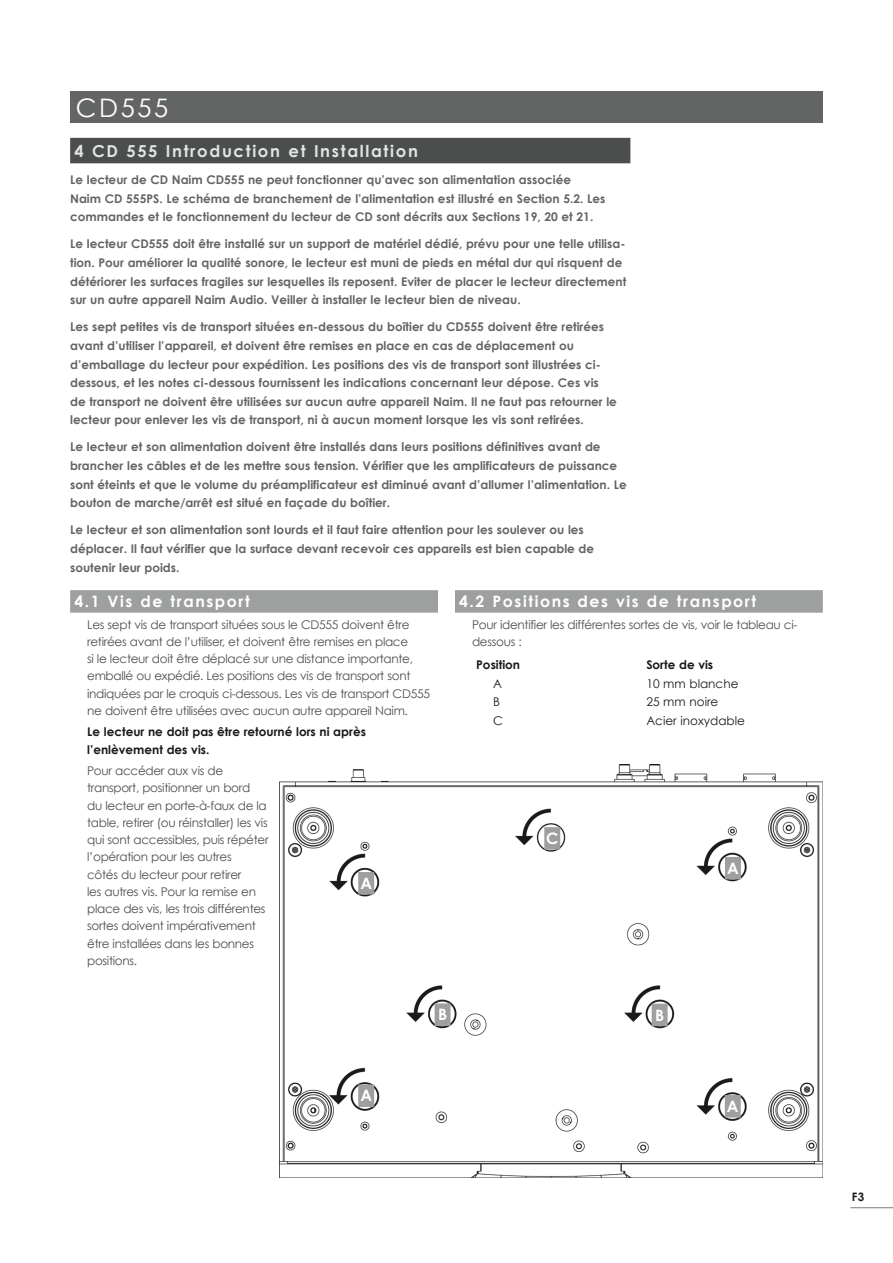
<style>
.page{position:relative;width:893px;height:1263px;background:#fff}
.page>*{position:absolute;margin:0;border:0;box-sizing:border-box;transform-origin:0 0}
.Banner{font:25.5px "Century Gothic";letter-spacing:.1em;color:#fff}
.Bold_headers{font:700 16.5px "Century Gothic";letter-spacing:.1em;color:#e2e4e3}
.Second_Section_Head{font:700 15.75px "Century Gothic";letter-spacing:.1em;color:#fff}
.Intro_Text{font:700 12px/18.6px "Century Gothic";color:#636565}
._2nd_Para{font:12px/17.2px "Century Gothic";letter-spacing:-.025em;color:#4c4e4d}
._2nd_Para-2{font:700 12px/17.2px "Century Gothic";color:#1a1a1a}
.t1{font:12px "Century Gothic";color:#1a1a1a}
.t2{font:700 11.7px "Century Gothic";color:#1a1a1a}
</style>
<div class="page">
<hr style="left:850px;top:1207px;width:43px;height:1px;background:#888b8a">
<div style="left:70px;top:91px;width:753px;height:32px;background:#636565"></div>
<div style="left:70px;top:138px;width:560px;height:25px;background:#4c4e4d"></div>
<div style="left:70px;top:590px;width:368px;height:23px;background:#9da09f"></div>
<img style="left:280px;top:765px;width:543px;height:412px">
<div style="left:358px;top:872px;width:16px;height:22px;background:#9da09f"></div>
<div style="left:544px;top:827px;width:16px;height:23px;background:#9da09f"></div>
<div style="left:725px;top:857px;width:16px;height:22px;background:#9da09f"></div>
<div style="left:435px;top:1003px;width:16px;height:23px;background:#9da09f"></div>
<div style="left:652px;top:1004px;width:16px;height:22px;background:#9da09f"></div>
<div style="left:358px;top:1084px;width:16px;height:23px;background:#9da09f"></div>
<div style="left:725px;top:1095px;width:16px;height:22px;background:#9da09f"></div>
<div style="left:455px;top:590px;width:368px;height:23px;background:#9da09f"></div>
<p class="Banner" style="left:76px;top:92px;width:94px">CD555</p>
<p class="Bold_headers" style="left:74px;top:141px;width:345px">4 CD 555 Introduction et Installation</p>
<p class="Intro_Text" style="left:70px;top:170px;width:537px">Le lecteur de CD Naim CD555 ne peut fonctionner qu’avec son alimentation associée<br>Naim CD 555PS. Le schéma de branchement de l’alimentation est illustré en Section 5.2. Les commandes et le fonctionnement du lecteur de CD sont décrits aux Sections 19, 20 et 21.</p>
<p class="Intro_Text" style="left:70px;top:234px;width:558px">Le lecteur CD555 doit être installé sur un support de matériel dédié, prévu pour une telle utilisa&shy;tion. Pour améliorer la qualité sonore, le lecteur est muni de pieds en métal dur qui risquent de détériorer les surfaces fragiles sur lesquelles ils reposent. Eviter de placer le lecteur directement sur un autre appareil Naim Audio. Veiller à installer le lecteur bien de niveau.</p>
<p class="Intro_Text" style="left:70px;top:317px;width:548px">Les sept petites vis de transport situées en-dessous du boîtier du CD555 doivent être retirées avant d’utiliser l’appareil, et doivent être remises en place en cas de déplacement ou d’emballage du lecteur pour expédition. Les positions des vis de transport sont illustrées ci&shy;dessous, et les notes ci-dessous fournissent les indications concernant leur dépose. Ces vis de transport ne doivent être utilisées sur aucun autre appareil Naim. Il ne faut pas retourner le lecteur pour enlever les vis de transport, ni à aucun moment lorsque les vis sont retirées.</p>
<p class="Intro_Text" style="left:70px;top:437px;width:558px">Le lecteur et son alimentation doivent être installés dans leurs positions définitives avant de brancher les câbles et de les mettre sous tension. Vérifier que les amplificateurs de puissance sont éteints et que le volume du préamplificateur est diminué avant d’allumer l’alimentation. Le bouton de marche/arrêt est situé en façade du boîtier.</p>
<p class="Intro_Text" style="left:70px;top:520px;width:526px">Le lecteur et son alimentation sont lourds et il faut faire attention pour les soulever ou les déplacer. Il faut vérifier que la surface devant recevoir ces appareils est bien capable de soutenir leur poids.</p>
<p class="Second_Section_Head" style="left:74px;top:591px;width:177px">4.1 Vis de transport</p>
<p class="_2nd_Para" style="left:87px;top:615px;width:344px">Les sept vis de transport situées sous le CD555 doivent être retirées avant de l’utiliser, et doivent être remises en place<br>si le lecteur doit être déplacé sur une distance importante, emballé ou expédié. Les positions des vis de transport sont indiquées par le croquis ci-dessous. Les vis de transport CD555 ne doivent être utilisées avec aucun autre appareil Naim.</p>
<p class="_2nd_Para-2" style="left:87px;top:723px;width:280px">Le lecteur ne doit pas être retourné lors ni après l’enlèvement des vis.</p>
<p class="_2nd_Para" style="left:87px;top:762px;width:183px">Pour accéder aux vis de transport, positionner un bord<br>du lecteur en porte-à-faux de la table, retirer (ou réinstaller) les vis qui sont accessibles, puis répéter l’opération pour les autres<br>côtés du lecteur pour retirer<br>les autres vis. Pour la remise en place des vis, les trois différentes sortes doivent impérativement être installées dans les bonnes positions.</p>
<p class="Second_Section_Head" style="left:459px;top:591px;width:299px">4.2 Positions des vis de transport</p>
<p class="_2nd_Para" style="left:472px;top:615px;width:327px">Pour identifier les différentes sortes de vis, voir le tableau ci&shy;dessous :</p>
<p class="_2nd_Para-2" style="left:476px;top:656px;width:45px">Position</p>
<p class="_2nd_Para-2" style="left:646px;top:656px;width:68px">Sorte de vis</p>
<p class="t1" style="left:493px;top:676px;width:10px">A</p>
<p class="t1" style="left:646px;top:676px;width:94px">10 mm blanche</p>
<p class="t1" style="left:493px;top:695px;width:8px">B</p>
<p class="t1" style="left:646px;top:695px;width:74px">25 mm noire</p>
<p class="t1" style="left:493px;top:713px;width:11px">C</p>
<p class="t1" style="left:646px;top:713px;width:100px">Acier inoxydable</p>
<p class="Second_Section_Head" style="left:546px;top:828px;width:14px">C</p>
<p class="Second_Section_Head" style="left:727px;top:858px;width:13px">A</p>
<p class="Second_Section_Head" style="left:360px;top:873px;width:13px">A</p>
<p class="Second_Section_Head" style="left:360px;top:1086px;width:13px">A</p>
<p class="Second_Section_Head" style="left:438px;top:1005px;width:9px">B</p>
<p class="Second_Section_Head" style="left:655px;top:1005px;width:9px">B</p>
<p class="Second_Section_Head" style="left:727px;top:1096px;width:13px">A</p>
<p class="t2" style="left:852px;top:1189px;width:14px">F3</p>
</div>
